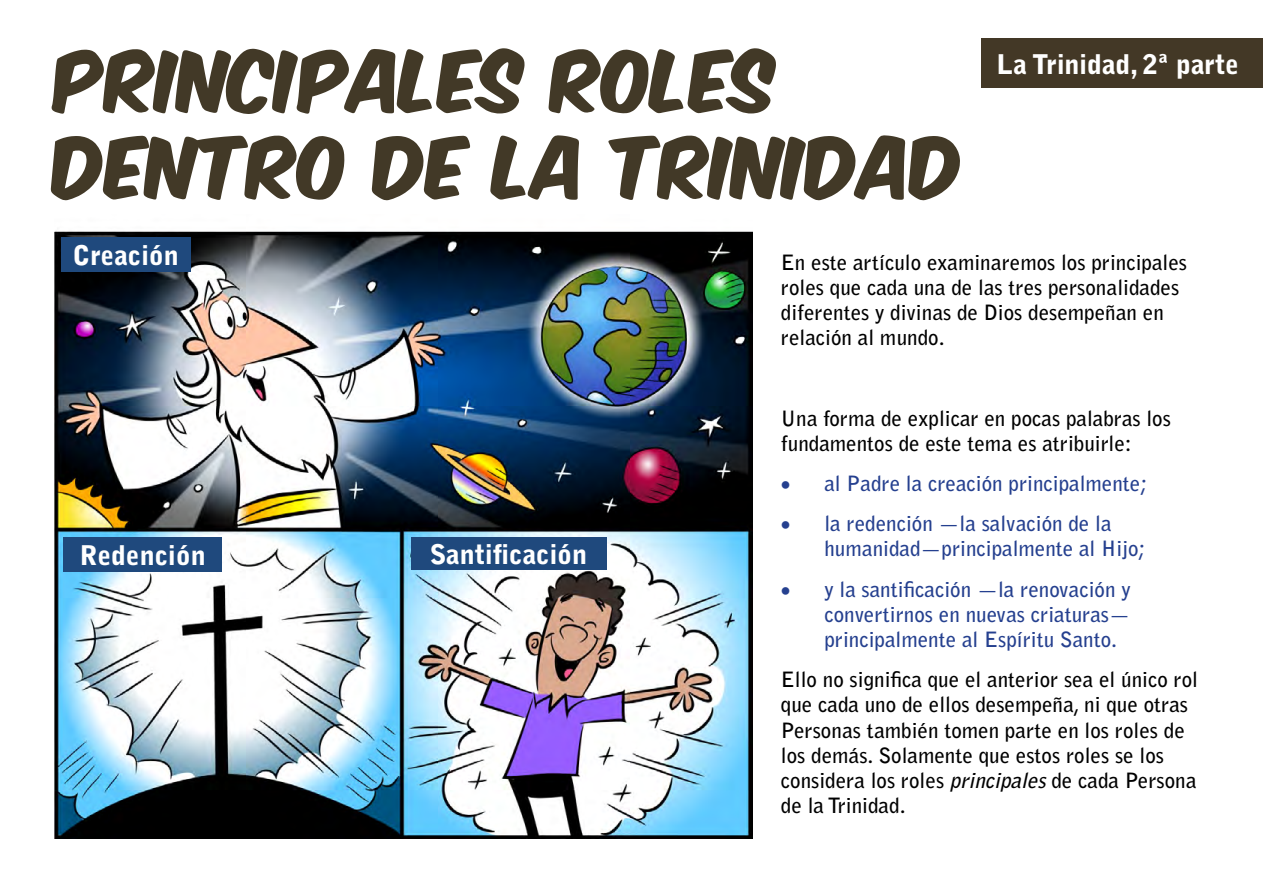
<style>
.page{position:relative;width:1263px;height:893px;background:#fff}
.page>*{position:absolute;margin:0;border:0;box-sizing:border-box;transform-origin:0 0}
.t1{font:72px/86.4px "Komika Axis";color:#423927}
.t2{font:900 27px "Bell Gothic Std";color:#fff}
.t3{font:700 21px/25.2px "Bell Gothic Std";color:#000}
.t4{font:700 21px/25.2px "Bell Gothic Std";color:#25408f}
.s1{font-style:italic}
</style>
<div class="page">
<div style="left:981px;top:39px;width:282px;height:49px;background:#433826"></div>
<img style="left:54px;top:231px;width:699px;height:608px">
<div style="left:61px;top:238px;width:129px;height:34px;background:#1f497d"></div>
<div style="left:64px;top:537px;width:158px;height:35px;background:#1f497d"></div>
<div style="left:411px;top:537px;width:195px;height:33px;background:#1f497d"></div>
<h1 class="t1" style="left:54px;top:44px;width:912px">PRINCIPALES ROLES<br>DENTRO DE LA TRINIDAD</h1>
<p class="t2" style="left:997px;top:49px;width:244px">La Trinidad, 2ª parte</p>
<p class="t2" style="left:72px;top:239px;width:108px">Creación</p>
<p class="t2" style="left:80px;top:539px;width:128px">Redención</p>
<p class="t2" style="left:430px;top:538px;width:159px">Santificación</p>
<p class="t3" style="left:781px;top:249px;width:408px">En este artículo examinaremos los principales roles que cada una de las tres personalidades diferentes y divinas de Dios desempeñan en relación al mundo.</p>
<p class="t3" style="left:781px;top:405px;width:392px">Una forma de explicar en pocas palabras los fundamentos de este tema es atribuirle:</p>
<p class="t4" style="left:781px;top:471px;width:368px">• al Padre la creación principalmente;</p>
<p class="t4" style="left:824px;top:511px;width:323px;text-indent:-43px">• la redención —la salvación de la humanidad—principalmente al Hijo;</p>
<p class="t4" style="left:824px;top:576px;width:308px;text-align:justify;text-indent:-43px">• y la santificación —la renovación y convertirnos en nuevas criaturas— principalmente al Espíritu Santo.</p>
<p class="t3" style="left:781px;top:667px;width:419px">Ello no significa que el anterior sea el único rol que cada uno de ellos desempeña, ni que otras Personas también tomen parte en los roles de los demás. Solamente que estos roles se los considera los roles <span class="s1">principales</span>de cada Persona de la Trinidad.</p>
</div>
